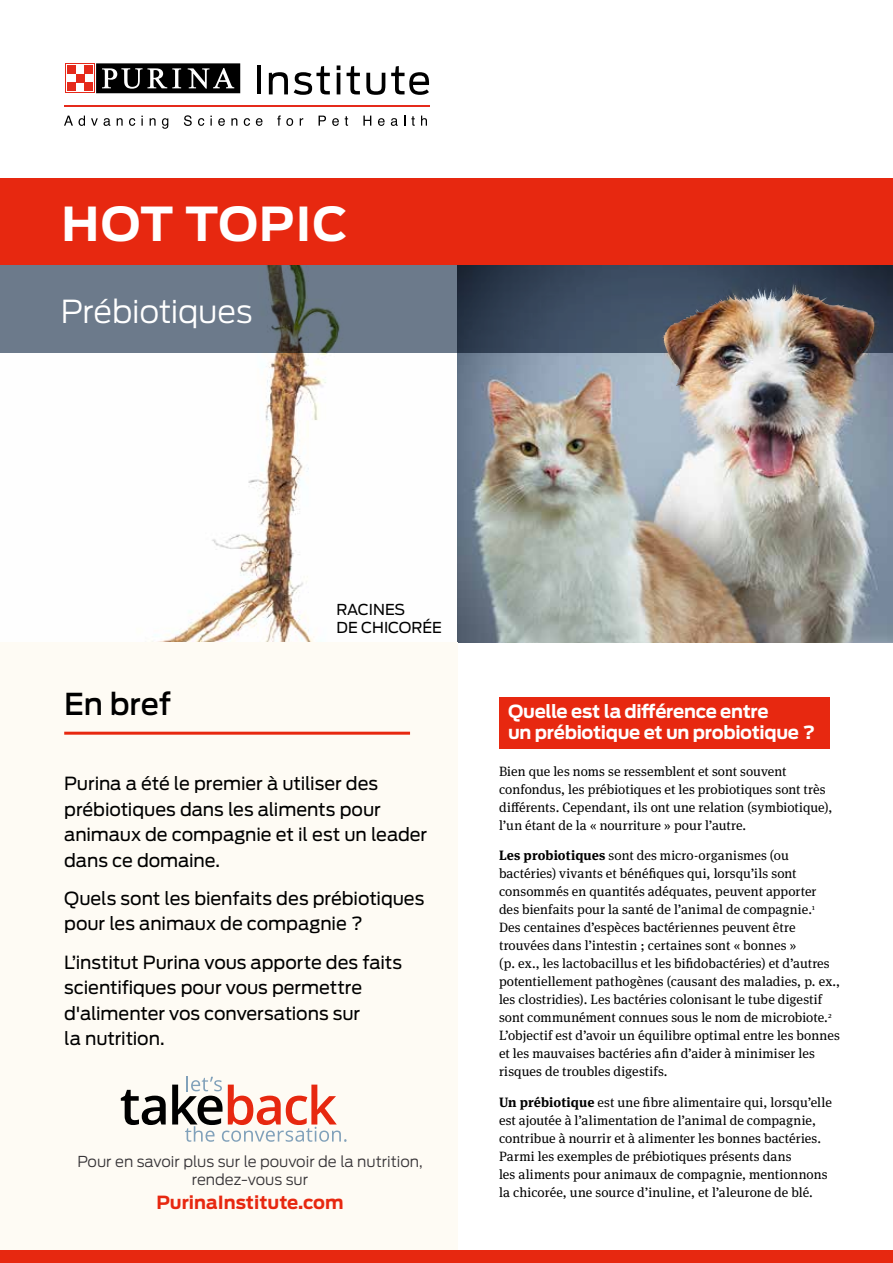
<style>
.page{position:relative;width:893px;height:1263px;background:#fff}
.page>*{position:absolute;margin:0;border:0;box-sizing:border-box;transform-origin:0 0}
.t1{font:700 46.5px "Antenna";letter-spacing:.025em;color:#fff}
.t2{font:300 31.5px "Antenna";letter-spacing:-.01em;color:#fff}
.t3{font:500 30px "Antenna";letter-spacing:-.005em;color:#000}
.t4{font:18px/25.5px "Antenna";letter-spacing:-.005em;color:#000}
.t5{font:700 18px/21px "Antenna";letter-spacing:-.02em;color:#fff}
.t6{font:700 18px "Antenna";color:#e72810}
.t7{font:300 15px/18px "Antenna";color:#373437;text-align:center}
.t8{font:15px/18px "Antenna";color:#000}
.t9{font:13.5px/18px "Meta Serif Pro";letter-spacing:.005em;color:#000}
.s1{font-weight:700}
</style>
<div class="page">
<img style="left:457px;top:353px;width:436px;height:289px">
<img style="left:151px;top:353px;width:177px;height:289px">
<div style="left:0;top:642px;width:457px;height:621px;background:#fefbf4"></div>
<hr style="left:64px;top:732px;width:346px;height:3px;background:#e72810">
<svg style="left:121px;top:1090px;width:45px;height:35px"></svg>
<svg style="left:172px;top:1076px;width:174px;height:66px"></svg>
<svg style="left:0;top:265px;width:893px;height:88px;background:#5d6673"></svg>
<div style="left:499px;top:697px;width:330px;height:51px;background:#e72810"></div>
<div style="left:0;top:179px;width:893px;height:86px;background:#e72810"></div>
<hr style="left:64px;top:105px;width:365px;height:1px;background:#e52a1b">
<hr style="left:257px;top:65px;width:3px;height:29px;background:#000">
<svg style="left:269px;top:72px;width:19px;height:22px"></svg>
<svg style="left:294px;top:66px;width:36px;height:29px"></svg>
<hr style="left:337px;top:73px;width:3px;height:21px;background:#000">
<svg style="left:337px;top:65px;width:3px;height:5px"></svg>
<svg style="left:347px;top:66px;width:13px;height:28px"></svg>
<svg style="left:366px;top:73px;width:19px;height:22px"></svg>
<svg style="left:391px;top:66px;width:38px;height:29px"></svg>
<svg style="left:64px;top:116px;width:9px;height:10px"></svg>
<svg style="left:79px;top:116px;width:6px;height:10px"></svg>
<svg style="left:91px;top:118px;width:7px;height:8px"></svg>
<svg style="left:104px;top:118px;width:6px;height:8px"></svg>
<svg style="left:117px;top:118px;width:6px;height:8px"></svg>
<svg style="left:129px;top:118px;width:6px;height:8px"></svg>
<svg style="left:141px;top:116px;width:2px;height:10px"></svg>
<svg style="left:150px;top:118px;width:6px;height:8px"></svg>
<svg style="left:162px;top:118px;width:6px;height:11px"></svg>
<svg style="left:184px;top:115px;width:8px;height:11px"></svg>
<svg style="left:198px;top:118px;width:6px;height:8px"></svg>
<svg style="left:210px;top:116px;width:2px;height:10px"></svg>
<svg style="left:218px;top:118px;width:7px;height:8px"></svg>
<svg style="left:231px;top:118px;width:6px;height:8px"></svg>
<svg style="left:244px;top:118px;width:6px;height:8px"></svg>
<svg style="left:256px;top:118px;width:6px;height:8px"></svg>
<svg style="left:277px;top:115px;width:16px;height:11px"></svg>
<svg style="left:300px;top:118px;width:3px;height:8px"></svg>
<svg style="left:319px;top:116px;width:7px;height:10px"></svg>
<svg style="left:332px;top:118px;width:7px;height:8px"></svg>
<svg style="left:345px;top:116px;width:3px;height:10px"></svg>
<svg style="left:363px;top:116px;width:8px;height:10px"></svg>
<svg style="left:378px;top:118px;width:7px;height:8px"></svg>
<svg style="left:391px;top:118px;width:7px;height:8px"></svg>
<svg style="left:411px;top:116px;width:4px;height:10px"></svg>
<svg style="left:421px;top:116px;width:6px;height:10px"></svg>
<svg style="left:96px;top:63px;width:145px;height:31px"></svg>
<div style="left:65px;top:63px;width:30px;height:30px;background:#e52a1b"></div>
<div style="left:96px;top:63px;width:144px;height:30px;background:#000"></div>
<svg style="left:102px;top:68px;width:79px;height:21px"></svg>
<svg style="left:188px;top:68px;width:46px;height:21px"></svg>
<div style="left:66px;top:64px;width:28px;height:28px;background:#fff"></div>
<div style="left:67px;top:83px;width:9px;height:8px;background:#e52a1b"></div>
<div style="left:84px;top:83px;width:9px;height:8px;background:#e52a1b"></div>
<div style="left:76px;top:74px;width:8px;height:9px;background:#e52a1b"></div>
<div style="left:67px;top:66px;width:9px;height:8px;background:#e52a1b"></div>
<div style="left:84px;top:66px;width:9px;height:8px;background:#e52a1b"></div>
<img style="left:697px;top:289px;width:95px;height:23px">
<div style="left:0;top:1251px;width:893px;height:12px;background:#e72810"></div>
<h1 class="t1" style="left:62px;top:196px;width:288px">HOT TOPIC</h1>
<h2 class="t2" style="left:61px;top:293px;width:193px">Prébiotiques</h2>
<h3 class="t3" style="left:64px;top:686px;width:108px">En bref</h3>
<p class="t8" style="left:337px;top:600px;width:107px">RACINES<br>DE CHICORÉE</p>
<h3 class="t4" style="left:64px;top:771px;width:364px">Purina a été le premier à utiliser des prébiotiques dans les aliments pour animaux de compagnie et il est un leader dans ce domaine.</h3>
<h3 class="t4" style="left:64px;top:886px;width:362px">Quels sont les bienfaits des prébiotiques pour les animaux de compagnie ?</h3>
<h3 class="t4" style="left:64px;top:949px;width:339px">L’institut Purina vous apporte des faits scientifiques pour vous permettre d'alimenter vos conversations sur<br>la nutrition.</h3>
<p class="t7" style="left:77px;top:1152px;width:347px">Pour en savoir plus sur le pouvoir de la nutrition, rendez-vous sur</p>
<h3 class="t6" style="left:156px;top:1191px;width:189px">PurinaInstitute.com</h3>
<h3 class="t5" style="left:508px;top:701px;width:308px">Quelle est la différence entre<br>un prébiotique et un probiotique ?</h3>
<p class="t9" style="left:499px;top:761px;width:335px">Bien que les noms se ressemblent et sont souvent confondus, les prébiotiques et les probiotiques sont très différents. Cependant, ils ont une relation (symbiotique), l’un étant de la « nourriture » pour l’autre.</p>
<p class="t9" style="left:499px;top:846px;width:343px"><span class="s1">Les probiotiques</span> sont des micro-organismes (ou bactéries) vivants et bénéfiques qui, lorsqu’ils sont consommés en quantités adéquates, peuvent apporter<br>des bienfaits pour la santé de l’animal de compagnie.<sup>1<br></sup>Des centaines d’espèces bactériennes peuvent être trouvées dans l’intestin ; certaines sont « bonnes »<br>(p. ex., les lactobacillus et les bifidobactéries) et d’autres potentiellement pathogènes (causant des maladies, p. ex., les clostridies). Les bactéries colonisant le tube digestif sont communément connues sous le nom de microbiote.<sup>2<br></sup>L’objectif est d’avoir un équilibre optimal entre les bonnes et les mauvaises bactéries afin d’aider à minimiser les risques de troubles digestifs.</p>
<p class="t9" style="left:499px;top:1093px;width:334px"><span class="s1">Un prébiotique</span> est une fibre alimentaire qui, lorsqu’elle est ajoutée à l’alimentation de l’animal de compagnie, contribue à nourrir et à alimenter les bonnes bactéries.<br>Parmi les exemples de prébiotiques présents dans<br>les aliments pour animaux de compagnie, mentionnons la chicorée, une source d’inuline, et l’aleurone de blé.</p>
</div>
